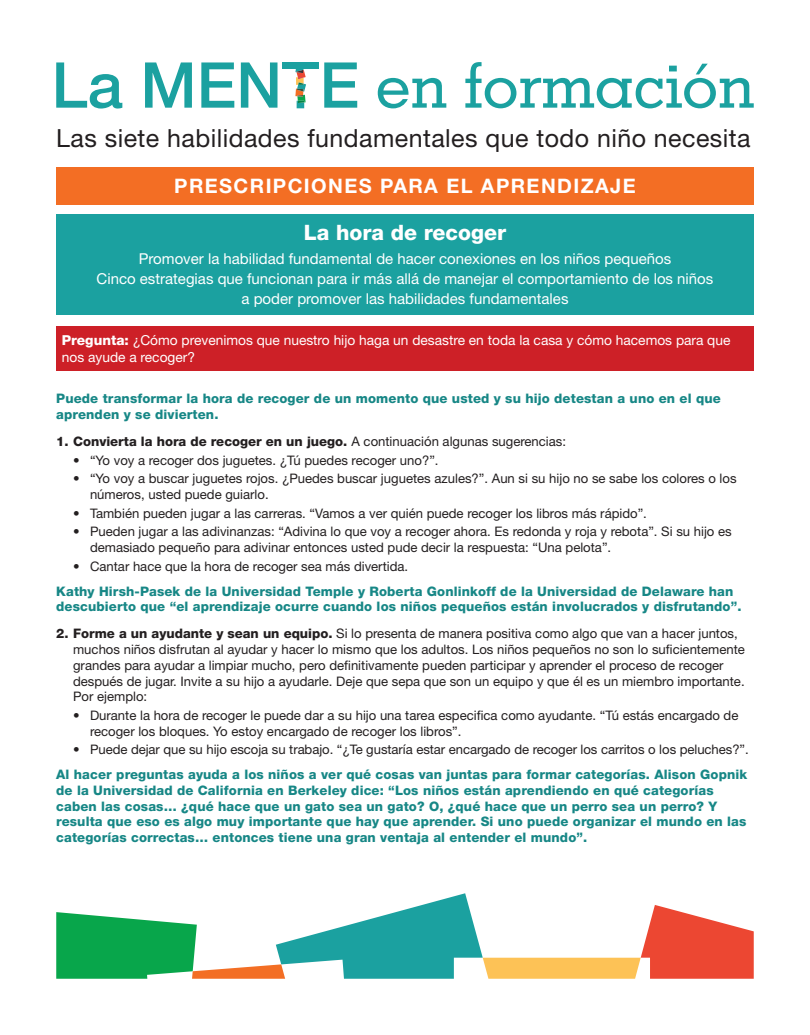
<style>
.page{position:relative;width:810px;height:1035px;background:#fff}
.page>*{position:absolute;margin:0;border:0;box-sizing:border-box;transform-origin:0 0}
.t1{font:25px "Helvetica Neue LT Std";letter-spacing:.02em;color:#231f20}
.t2{font:800 21.25px "Helvetica Neue LT Std";color:#fff}
.t3{font:700 20px "Helvetica Neue LT Std";letter-spacing:.07em;color:#fff}
.t4{font:15px/20px "Helvetica Neue LT Std";color:#fff;text-align:center}
.t5{font:13.75px/16.5px "Helvetica Neue LT Std";color:#fff}
.t6{font:13.12px/15.8px "Helvetica Neue LT Std";color:#231f20}
.t7{font:800 13.12px/15.8px "Helvetica Neue LT Std";letter-spacing:.01em;color:#178786}
.t8{font:800 13.12px "Helvetica Neue LT Std";color:#231f20}
.s1{font-weight:800}
.s2{font-weight:400}
</style>
<div class="page">
<svg style="left:56px;top:893px;width:698px;height:86px"></svg>
<div style="left:56px;top:215px;width:698px;height:100px;background:#1ba1a0"></div>
<div style="left:56px;top:167px;width:698px;height:37px;background:#f36e24"></div>
<div style="left:56px;top:326px;width:698px;height:45px;background:#cd2027"></div>
<div style="left:283px;top:62px;width:36px;height:7px;background:#1ba1a0"></div>
<svg style="left:295px;top:69px;width:11px;height:39px"></svg>
<svg style="left:56px;top:62px;width:66px;height:47px"></svg>
<svg style="left:145px;top:62px;width:47px;height:46px"></svg>
<svg style="left:201px;top:62px;width:33px;height:46px"></svg>
<svg style="left:241px;top:62px;width:37px;height:46px"></svg>
<svg style="left:324px;top:62px;width:33px;height:46px"></svg>
<svg style="left:378px;top:78px;width:68px;height:30px"></svg>
<svg style="left:465px;top:62px;width:289px;height:46px"></svg>
<h1 class="t1" style="left:56px;top:123px;width:696px">Las siete habilidades fundamentales que todo niño necesita</h1>
<h3 class="t3" style="left:174px;top:173px;width:463px">PRESCRIPCIONES PARA EL APRENDIZAJE</h3>
<h2 class="t2" style="left:304px;top:220px;width:204px">La hora de recoger</h2>
<p class="t4" style="left:97px;top:249px;width:618px">Promover la habilidad fundamental de hacer conexiones en los niños pequeños<br>Cinco estrategias que funcionan para ir más allá de manejar el comportamiento de los niños a poder promover las habilidades fundamentales</p>
<p class="t5" style="left:62px;top:332px;width:670px"><span class="s1">Pregunta:</span> ¿Cómo prevenimos que nuestro hijo haga un desastre en toda la casa y cómo hacemos para que nos ayude a recoger?</p>
<p class="t7" style="left:56px;top:391px;width:666px">Puede transformar la hora de recoger de un momento que usted y su hijo detestan a uno en el que aprenden y se divierten.</p>
<p class="t8" style="left:56px;top:433px;width:511px">1. Convierta la hora de recoger en un juego. <span class="s2">A continuación algunas sugerencias:</span></p>
<p class="t6" style="left:73px;top:452px;width:367px">• “Yo voy a recoger dos juguetes. ¿Tú puedes recoger uno?”.</p>
<p class="t6" style="left:90px;top:471px;width:648px;text-indent:-17px">• “Yo voy a buscar juguetes rojos. ¿Puedes buscar juguetes azules?”. Aun si su hijo no se sabe los colores o los números, usted puede guiarlo.</p>
<p class="t6" style="left:73px;top:505px;width:575px">• También pueden jugar a las carreras. “Vamos a ver quién puede recoger los libros más rápido”.</p>
<p class="t6" style="left:90px;top:524px;width:643px;text-indent:-17px">• Pueden jugar a las adivinanzas: “Adivina lo que voy a recoger ahora. Es redonda y roja y rebota”. Si su hijo es demasiado pequeño para adivinar entonces usted pude decir la respuesta: “Una pelota”.</p>
<p class="t6" style="left:73px;top:558px;width:337px">• Cantar hace que la hora de recoger sea más divertida.</p>
<p class="t7" style="left:56px;top:583px;width:687px">Kathy Hirsh-Pasek de la Universidad Temple y Roberta Gonlinkoff de la Universidad de Delaware han descubierto que “el aprendizaje ocurre cuando los niños pequeños están involucrados y disfrutando”.</p>
<p class="t6" style="left:73px;top:626px;width:673px;text-indent:-17px"><span class="s1">2. Forme a un ayudante y sean un equipo.</span> Si lo presenta de manera positiva como algo que van a hacer juntos, muchos niños disfrutan al ayudar y hacer lo mismo que los adultos. Los niños pequeños no son lo suficientemente grandes para ayudar a limpiar mucho, pero definitivamente pueden participar y aprender el proceso de recoger después de jugar. Invite a su hijo a ayudarle. Deje que sepa que son un equipo y que él es un miembro importante.<br>Por ejemplo:</p>
<p class="t6" style="left:90px;top:707px;width:650px;text-indent:-17px">• Durante la hora de recoger le puede dar a su hijo una tarea especifica como ayudante. “Tú estás encargado de recoger los bloques. Yo estoy encargado de recoger los libros”.</p>
<p class="t6" style="left:73px;top:742px;width:677px">• Puede dejar que su hijo escoja su trabajo. “¿Te gustaría estar encargado de recoger los carritos o los peluches?”.</p>
<p class="t7" style="left:56px;top:767px;width:693px">Al hacer preguntas ayuda a los niños a ver qué cosas van juntas para formar categorías. Alison Gopnik de la Universidad de California en Berkeley dice: “Los niños están aprendiendo en qué categorías caben las cosas… ¿qué hace que un gato sea un gato? O, ¿qué hace que un perro sea un perro? Y resulta que eso es algo muy importante que hay que aprender. Si uno puede organizar el mundo en las categorías correctas… entonces tiene una gran ventaja al entender el mundo”.</p>
</div>
